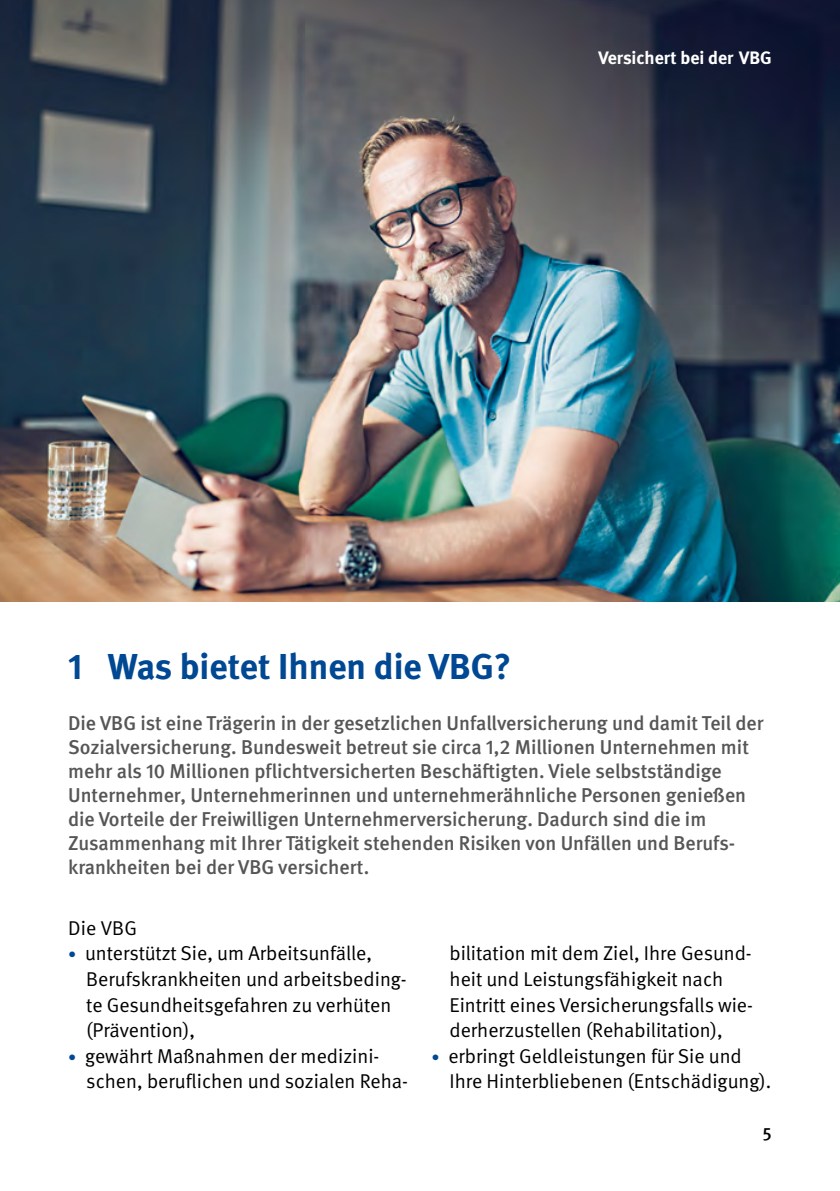
<style>
.page{position:relative;width:840px;height:1191px;background:#fff}
.page>*{position:absolute;margin:0;border:0;box-sizing:border-box;transform-origin:0 0}
.t1{font:700 36px "DGUV Meta";color:#004893}
.Anleser_2__10pt{font:500 20px/24px "DGUV Meta";color:#565655}
.Fließtext{font:20px/25.6px "DGUV Meta";color:#000}
.t2{font:700 18px "DGUV Meta";color:#fff}
.t3{font:500 18px "DGUV Meta";color:#000}
.s1{font-size:16px;color:#004893}
</style>
<div class="page">
<img style="left:0;top:0;width:839px;height:602px">
<p class="t2" style="left:598px;top:47px;width:175px">Versichert bei der VBG</p>
<p class="t1" style="left:68px;top:645px;width:444px">1 Was bietet Ihnen die VBG?</p>
<p class="Anleser_2__10pt" style="left:68px;top:711px;width:696px">Die VBG ist eine Trägerin in der gesetzlichen Unfallversicherung und damit Teil der Sozialversicherung. Bundesweit betreut sie circa 1,2 Millionen Unternehmen mit mehr als 10 Millionen pflichtversicherten Beschäftigten. Viele selbstständige Unternehmer, Unternehmerinnen und unternehmerähnliche Personen genießen die Vorteile der Freiwilligen Unternehmerversicherung. Dadurch sind die im Zusammenhang mit Ihrer Tätigkeit stehenden Risiken von Unfällen und Berufs&shy;krankheiten bei der VBG versichert.</p>
<p class="Fließtext" style="left:68px;top:915px;width:70px">Die VBG</p>
<p class="Fließtext" style="left:86px;top:941px;width:322px;text-indent:-18px"><span class="s1">•</span> unterstützt Sie, um Arbeitsunfälle,<br>Berufskrankheiten und arbeitsbeding&shy;te Gesundheitsgefahren zu verhüten (Prävention),</p>
<p class="Fließtext" style="left:86px;top:1043px;width:323px;text-indent:-18px"><span class="s1">•</span> gewährt Maßnahmen der medizini&shy;schen, beruflichen und sozialen Reha-</p>
<p class="Fließtext" style="left:449px;top:941px;width:305px">bilitation mit dem Ziel, Ihre Gesund&shy;heit und Leistungsfähigkeit nach Eintritt eines Versicherungsfalls wie&shy;derherzustellen (Rehabilitation),</p>
<p class="Fließtext" style="left:449px;top:1043px;width:323px;text-indent:-18px"><span class="s1">•</span> erbringt Geldleistungen für Sie und<br>Ihre Hinterbliebenen (Entschädigung).</p>
<p class="t3" style="left:762px;top:1123px;width:10px">5</p>
</div>
